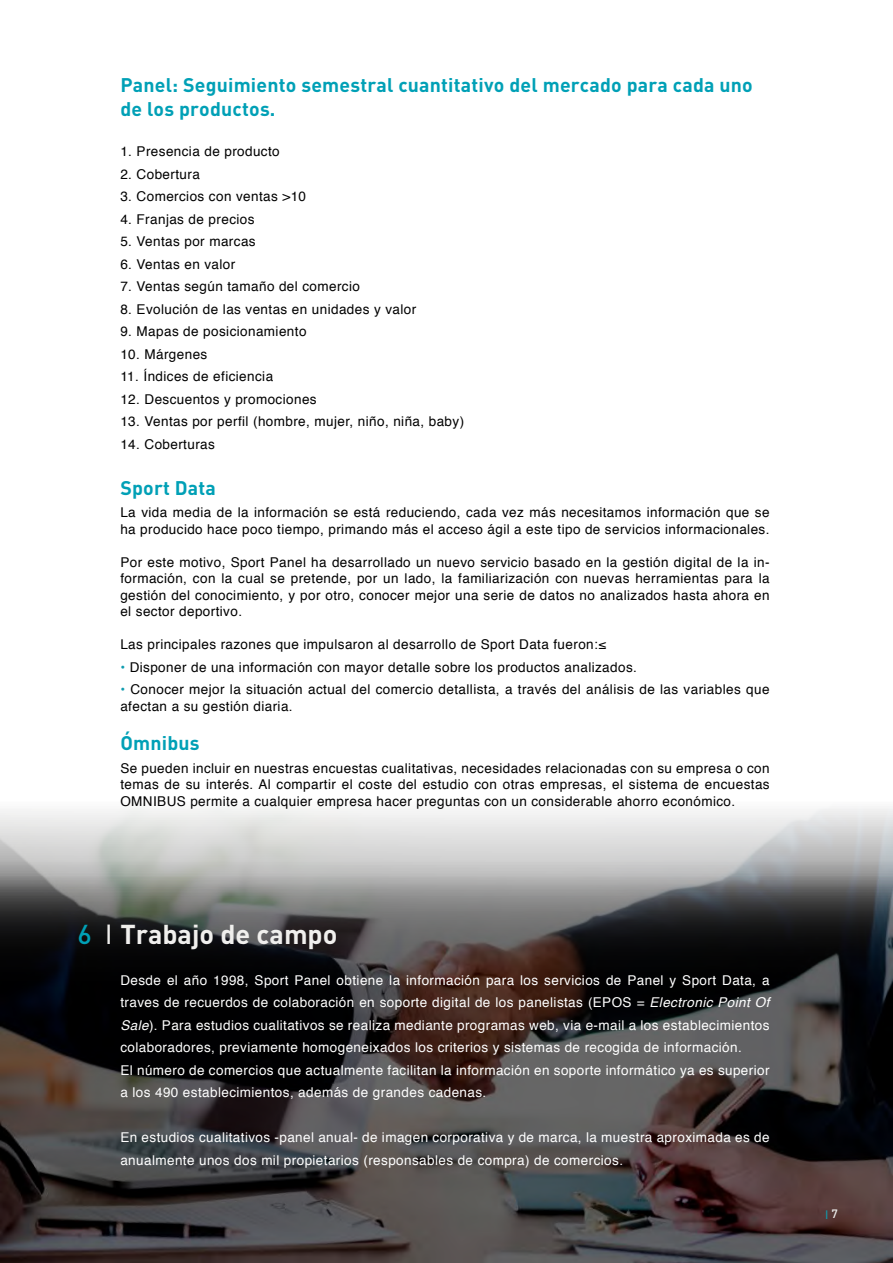
<style>
.page{position:relative;width:893px;height:1263px;background:#fff}
.page>*{position:absolute;margin:0;border:0;box-sizing:border-box;transform-origin:0 0}
.t1{font:700 27px "DIN";color:#f0efed}
.t2{font:700 19.5px/23.4px "DIN";letter-spacing:.01em;color:#00a0b6}
.t3{font:13.5px/16.5px "Helvetica";letter-spacing:.03em;color:#010001;text-align:justify}
.t4{font:13.5px/22.5px "Helvetica";letter-spacing:.03em;color:#fff}
.t5{font:13.5px/16.5px "Helvetica";letter-spacing:.03em;color:#000}
.t6{font:12px "Helvetica";color:#0f9caf}
.s1{color:#010001}
.s2{color:#0f9caf}
.s3{font-weight:500;color:#00a0b6}
.s4{font-family:"Helvetica";font-weight:400}
.s5{font-style:italic}
.s6{font-family:"DIN";font-weight:500;color:#efefee}
</style>
<div class="page">
<svg style="left:0;top:876px;width:893px;height:387px;background:#3d3939"></svg>
<h2 class="t2" style="left:120px;top:73px;width:634px">Panel: Seguimiento semestral cuantitativo del mercado para cada uno de los productos.</h2>
<p class="t5" style="left:120px;top:144px;width:161px"><span class="s1">1.</span> Presencia de producto</p>
<p class="t5" style="left:120px;top:166px;width:81px">2. Cobertura</p>
<p class="t5" style="left:120px;top:189px;width:187px">3. Comercios con ventas &gt;10</p>
<p class="t5" style="left:120px;top:211px;width:136px">4. Franjas de precios</p>
<p class="t5" style="left:120px;top:234px;width:137px">5. Ventas por marcas</p>
<p class="t5" style="left:120px;top:256px;width:116px">6. Ventas en valor</p>
<p class="t5" style="left:120px;top:279px;width:241px">7. Ventas según tamaño del comercio</p>
<p class="t5" style="left:120px;top:301px;width:297px">8. Evolución de las ventas en unidades y valor</p>
<p class="t5" style="left:120px;top:324px;width:188px">9. Mapas de posicionamiento</p>
<p class="t5" style="left:120px;top:346px;width:88px">10. Márgenes</p>
<p class="t5" style="left:120px;top:369px;width:154px">11. Índices de eficiencia</p>
<p class="t5" style="left:120px;top:391px;width:198px">12. Descuentos y promociones</p>
<p class="t5" style="left:120px;top:414px;width:345px">13. Ventas por perfil (hombre, mujer, niño, niña, baby)</p>
<p class="t5" style="left:120px;top:436px;width:96px">14. Coberturas</p>
<h2 class="t2" style="left:120px;top:475px;width:97px">Sport Data</h2>
<p class="t3" style="left:120px;top:504px;width:651px">La vida media de la información se está reduciendo, cada vez más necesitamos información que se ha producido hace poco tiempo, primando más el acceso ágil a este tipo de servicios informacionales.</p>
<p class="t3" style="left:120px;top:554px;width:651px">Por este motivo, Sport Panel ha desarrollado un nuevo servicio basado en la gestión digital de la in&shy;formación, con la cual se pretende, por un lado, la familiarización con nuevas herramientas para la gestión del conocimiento, y por otro, conocer mejor una serie de datos no analizados hasta ahora en el sector deportivo.</p>
<p class="t3" style="left:120px;top:636px;width:487px">Las principales razones que impulsaron al desarrollo de Sport Data fueron:≤</p>
<p class="t5" style="left:120px;top:659px;width:518px"><span class="s2">•</span> Disponer de una información con mayor detalle sobre los productos analizados.</p>
<p class="t5" style="left:120px;top:681px;width:651px"><span class="s2">•</span> Conocer mejor la situación actual del comercio detallista, a través del análisis de las variables que afectan a su gestión diaria.</p>
<h2 class="t2" style="left:120px;top:731px;width:81px">Ómnibus</h2>
<p class="t3" style="left:120px;top:760px;width:651px">Se pueden incluir en nuestras encuestas cualitativas, necesidades relacionadas con su empresa o con temas de su interés. Al compartir el coste del estudio con otras empresas, el sistema de encuestas OMNIBUS permite a cualquier empresa hacer preguntas con un considerable ahorro económico.</p>
<h1 class="t1" style="left:78px;top:917px;width:261px"><span class="s3">6</span> <span class="s4">l</span> Trabajo de campo</h1>
<p class="t4" style="left:120px;top:969px;width:651px">Desde el año 1998, Sport Panel obtiene la información para los servicios de Panel y Sport Data, a traves de recuerdos de colaboración en soporte digital de los panelistas (EPOS = <span class="s5">Electronic Point Of Sale</span>). Para estudios cualitativos se realiza mediante programas web, via e-mail a los establecimientos colaboradores, previamente homogeneixados los criterios y sistemas de recogida de información.<br>El número de comercios que actualmente facilitan la información en soporte informático ya es superior a los 490 establecimientos, además de grandes cadenas.</p>
<p class="t4" style="left:120px;top:1126px;width:651px">En estudios cualitativos -panel anual- de imagen corporativa y de marca, la muestra aproximada es de anualmente unos dos mil propietarios (responsables de compra) de comercios.</p>
<p class="t6" style="left:826px;top:1205px;width:14px">l <span class="s6">7</span></p>
</div>
